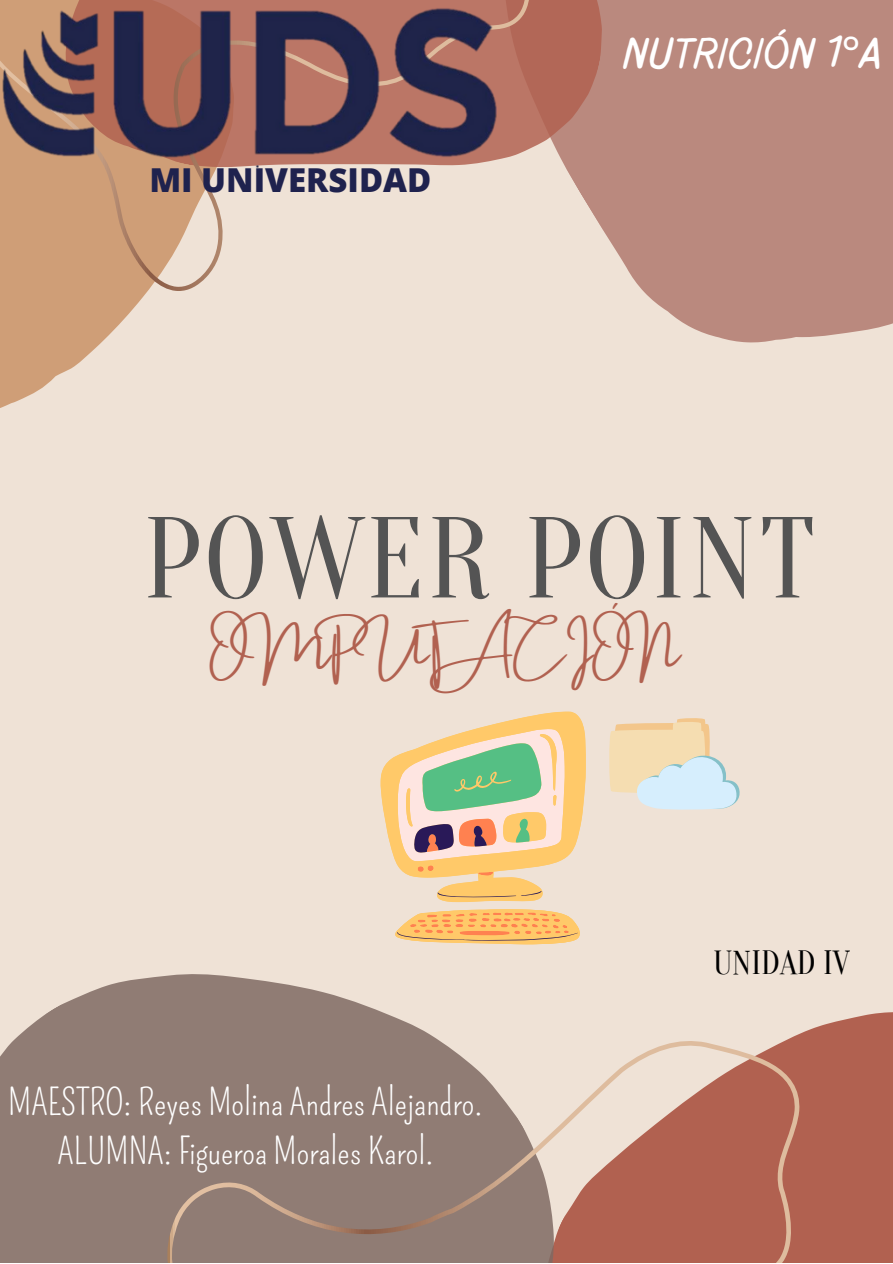
<style>
.page{position:relative;width:893px;height:1264px;background:#fff}
.page>*{position:absolute;margin:0;border:0;box-sizing:border-box;transform-origin:0 0}
.t1{font:114.9px "Oranienbaum";letter-spacing:.025em;color:#545454}
.t2{font:100 45px "Pluma";color:#fff}
.t3{font:37.5px "Amsterdam Three";letter-spacing:.04em;color:#b16150}
.t4{font:36px/49.5px "Pompiere";color:#fff;text-align:center}
.t5{font:800 33px "Open Sans";color:#1f224e}
.t6{font:33px "Oranienbaum";color:#000}
.s1{font-family:"Noto Sans";font-weight:400}
</style>
<div class="page">
<div style="left:0;top:0;width:892px;height:1262px;background:#efe2d6"></div>
<svg style="left:0;top:291px;width:148px;height:117px;fill:#cf9e77"></svg>
<div style="left:611px;top:0;width:281px;height:343px;background:#ba897e"></div>
<svg style="left:541px;top:0;width:82px;height:243px"></svg>
<div style="left:787px;top:1012px;width:105px;height:250px;background:#b16150"></div>
<svg style="left:0;top:944px;width:541px;height:318px;fill:#907c74"></svg>
<svg style="left:0;top:199px;width:223px;height:92px;fill:#cf9e77"></svg>
<svg style="left:167px;top:1040px;width:632px;height:222px;fill:#907c74"></svg>
<svg style="left:380px;top:711px;width:205px;height:233px"></svg>
<svg style="left:609px;top:718px;width:131px;height:92px"></svg>
<img style="left:0;top:0;width:541px;height:199px">
<p class="t5" style="left:149px;top:157px;width:283px">MI UNIVERSIDAD</p>
<p class="t2" style="left:623px;top:33px;width:262px">NUTRICIÓN 1<span class="s1">°</span>A</p>
<h1 class="t1" style="left:143px;top:494px;width:674px">POWER POINT</h1>
<p class="t3" style="left:212px;top:629px;width:470px">OMPUTACIÓN</p>
<p class="t4" style="left:8px;top:1078px;width:476px">MAESTRO: Reyes Molina Andres Alejandro.<br>ALUMNA: Figueroa Morales Karol.</p>
<p class="t6" style="left:713px;top:944px;width:138px">UNIDAD IV</p>
</div>
